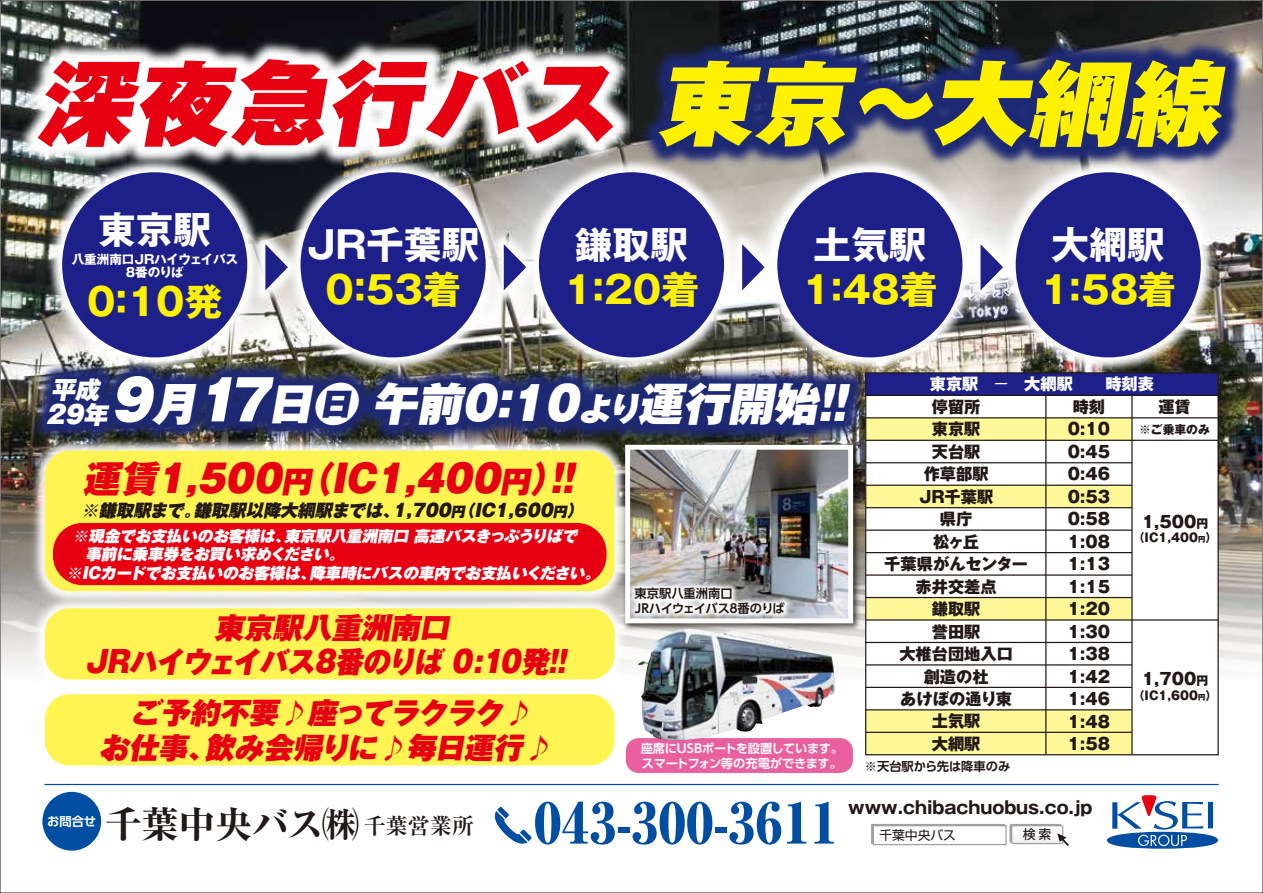
<style>
.page{position:relative;width:1263px;height:893px;background:#fff}
.page>*{position:absolute;margin:0;border:0;box-sizing:border-box;transform-origin:0 0}
.t1{font:italic 900 92.55px "Gothic MB101 Pr 6 N";color:#e60012}
.t2{font:800 expanded 55.05px "Ryumin Pr 6";color:#004ea2}
.t3{font:italic 900 45px "Gothic MB101 Pr 6 N";color:#fff}
.t4{font:700 37.8px "Gothic MB101 Pr 6";letter-spacing:-.06em;color:#fff100}
.t5{font:700 37.8px "Gothic MB101 Pr 6";color:#fff}
.t6{font:italic 900 37.05px "Gothic MB101 Pr 6 N";color:#e60012}
.t7{font:800 36.75px "Ryumin Pr 6";color:#221815}
.t8{font:italic 900 29.25px/34.5px "Gothic MB101 Pr 6 N";color:#e60012;text-align:center}
.t9{font:italic 900 24.3px "Gothic MB101 Pr 6 N";color:#fff}
.t10{font:700 22.05px "Ryumin Pr 6";color:#221815}
.t11{font:700 17.4px "Gothic MB101 Pr 6";color:#221815}
.t12{font:italic 900 17.25px "Gothic MB101 Pr 6 N";color:#221815}
.t13{font:800 16.2px/22.5px "Gothic MB101 Pr 6";color:#221815;text-align:center}
.t14{font:italic 900 15.45px/17.7px "Gothic MB101 Pr 6 N";color:#fff}
.t15{font:500 12.9px "Koz Go Pro";color:#221815}
.t16{font:12.75px "Shin Go Pr 6";color:#221815}
.t17{font:700 12.6px/13.2px "Gothic MB101 Pr 6";color:#fff;text-align:center}
.t18{font:700 12.3px/14.5px "UD Shin Go Pro De";letter-spacing:-.02em;color:#fff}
.t19{font:700 12.3px/14.5px "UD Shin Go Pro De";letter-spacing:-.035em;color:#221815}
.t20{font:700 12.3px "UD Shin Go Pro De";letter-spacing:-.01em;color:#221815}
.t21{font:800 11.85px "Gothic MB101 Pr 6";color:#221815}
.s1{color:#fff100}
.s2{font-size:53.85px}
.s3{font-size:32.4px}
.s4{font-size:29.7px}
.s5{font-size:13.95px}
.s6{color:#fff}
.s7{font-weight:400;color:#fff}
.s8{font-size:11.85px}
.s9{font-size:7.35px}
</style>
<div class="page">
<img style="left:2px;top:2px;width:1259px;height:849px">
<h1 class="t1" style="left:37px;top:25px;width:1209px">深夜急行バス<span class="s1">東京～大網線</span></h1>
<h3 class="t5" style="left:98px;top:199px;width:115px">東京駅</h3>
<h3 class="t4" style="left:82px;top:270px;width:142px">０：１０発</h3>
<p class="t17" style="left:72px;top:252px;width:168px">八重洲南口JRハイウェイバス<br>8番のりば</p>
<h3 class="t5" style="left:307px;top:214px;width:174px">JR千葉駅</h3>
<h3 class="t4" style="left:321px;top:258px;width:142px">０：５３着</h3>
<h3 class="t5" style="left:575px;top:214px;width:115px">鎌取駅</h3>
<h3 class="t4" style="left:564px;top:258px;width:137px">1：20着</h3>
<h3 class="t5" style="left:813px;top:214px;width:115px">土気駅</h3>
<h3 class="t4" style="left:802px;top:258px;width:137px">1：48着</h3>
<h3 class="t5" style="left:1052px;top:214px;width:115px">大網駅</h3>
<h3 class="t4" style="left:1040px;top:258px;width:137px">1：５8着</h3>
<h3 class="t3" style="left:51px;top:366px;width:825px"><sup>平成</sup> <span class="s2">9</span>月<span class="s2">１7</span>日日午前０：１０<span class="s3">より</span>運行開始！！</h3>
<h3 class="t9" style="left:43px;top:394px;width:73px">２９年</h3>
<h3 class="t6" style="left:83px;top:448px;width:503px">運賃1,500<span class="s4">円</span>（IC1,400<span class="s4">円</span>）!!</h3>
<p class="t12" style="left:82px;top:495px;width:509px">※鎌取駅まで。鎌取駅以降大網駅までは、1,700<span class="s5">円</span>（IC1,600<span class="s5">円</span>）</p>
<p class="t14" style="left:70px;top:527px;width:514px">※現金でお支払いのお客様は、東京駅八重洲南口 高速バスきっぷうりばで　事前に乗車券をお買い求めください。</p>
<p class="t14" style="left:66px;top:564px;width:540px">※ＩＣカードでお支払いのお客様は、降車時にバスの車内でお支払いください。</p>
<h3 class="t8" style="left:82px;top:609px;width:493px">東京駅八重洲南口<br>ＪＲハイウェイバス８番のりば 0:10発!!</h3>
<h3 class="t8" style="left:99px;top:695px;width:462px">ご予約不要♪座ってラクラク♪<br>お仕事、飲み会帰りに♪毎日運行♪</h3>
<p class="t19" style="left:632px;top:586px;width:154px">東京駅八重洲南口<br>ＪＲハイウェイバス８番のりば</p>
<p class="t18" style="left:641px;top:741px;width:204px">座席にUSBポートを設置しています。スマートフォン等の充電ができます。</p>
<p class="t13" style="left:1068px;top:372px;width:88px;text-align:left;text-indent:-138px"><span class="s6">東京駅　</span><span class="s7">－</span><span class="s6">　大網駅　　時刻表</span>時刻<br>0:10<br>0:45<br>0:46<br>0:53<br>0:58<br>1:08<br>1:13<br>1:15<br>1:20<br>1:30<br>1:38<br>1:42<br>1:46<br>1:48<br>1:58</p>
<p class="t13" style="left:884px;top:395px;width:145px">停留所<br>東京駅<br>天台駅<br>作草部駅<br>JR千葉駅<br>県庁<br>松ヶ丘<br>千葉県がんセンター赤井交差点<br>鎌取駅<br>誉田駅<br>大椎台団地入口<br>創造の杜<br>あけぼの通り東<br>土気駅<br>大網駅</p>
<p class="t13" style="left:1158px;top:395px;width:34px">運賃</p>
<p class="t21" style="left:1139px;top:420px;width:72px">※ご乗車のみ</p>
<p class="t13" style="left:1142px;top:510px;width:68px">1,500<span class="s8">円</span></p>
<p class="t21" style="left:1133px;top:528px;width:86px">（IC1,400<span class="s9">円</span>）</p>
<p class="t13" style="left:1142px;top:667px;width:68px">1,700<span class="s8">円</span></p>
<p class="t21" style="left:1133px;top:685px;width:86px">（IC1,600<span class="s9">円</span>）</p>
<p class="t20" style="left:865px;top:757px;width:147px">※天台駅から先は降車のみ</p>
<h3 class="t7" style="left:105px;top:795px;width:255px">千葉中央バス㈱</h3>
<p class="t11" style="left:848px;top:793px;width:246px">www.chibachuobus.co.jp</p>
<h2 class="t2" style="left:534px;top:779px;width:306px">043-300-3611</h2>
<p class="t18" style="left:47px;top:814px;width:50px">お問合せ</p>
<h3 class="t10" style="left:364px;top:808px;width:112px">千葉営業所</h3>
<p class="t16" style="left:879px;top:825px;width:78px">千葉中央バス</p>
<p class="t15" style="left:1023px;top:826px;width:30px">検 索</p>
</div>
